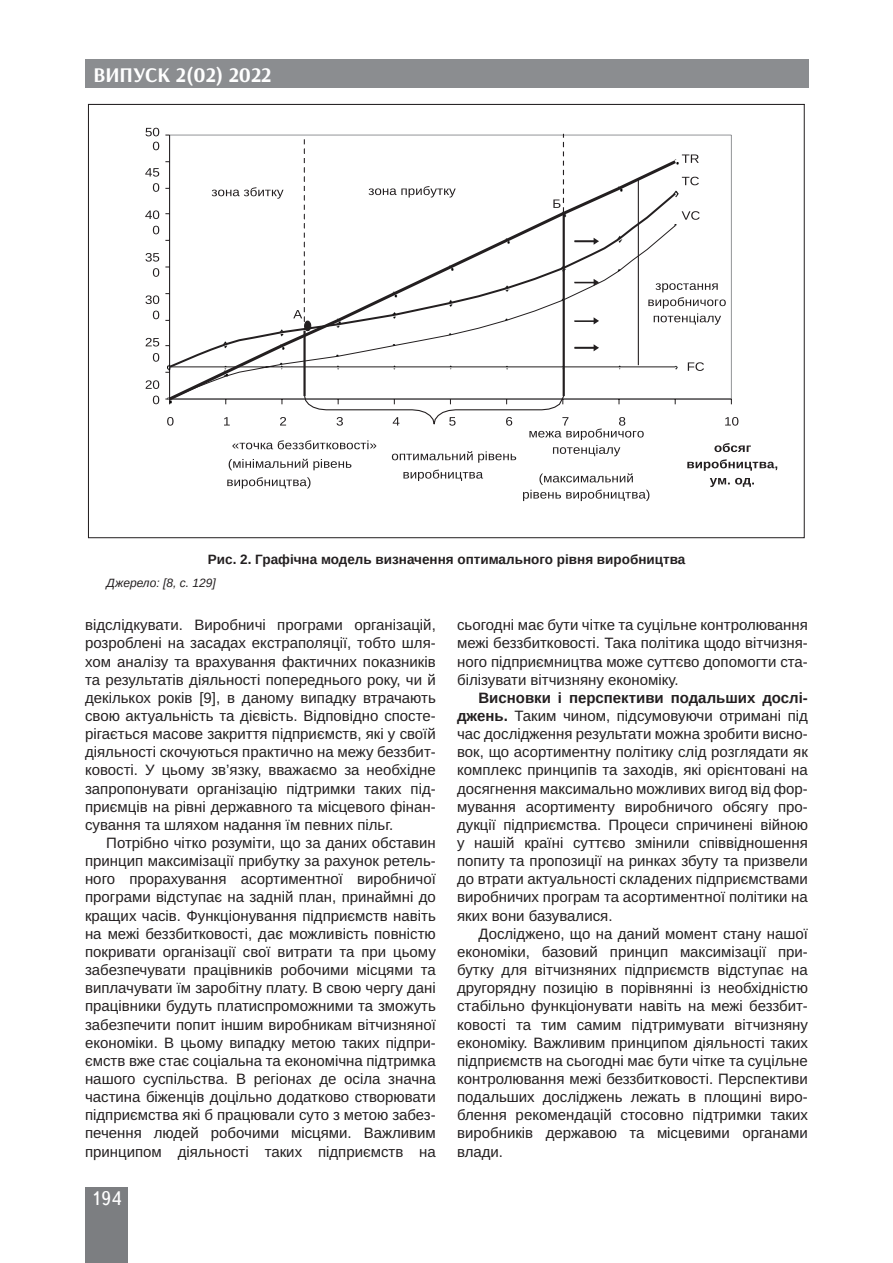
<style>
.page{position:relative;width:893px;height:1263px;background:#fff}
.page>*{position:absolute;margin:0;border:0;box-sizing:border-box;transform-origin:0 0}
.t1{font:700 21px "Arsenal";color:#fff}
.t2{font:19.5px "Ukrainian Text";color:#fff}
.Текст_основной_G{font:15px/18.1px "Arimo";color:#231f20;text-align:justify}
.Рисунок{font:700 13.5px "Arimo";color:#231f20}
.Джерело{font:italic 12px "Arimo";color:#231f20}
.s1{font-weight:700}
</style>
<div class="page">
<div style="left:85px;top:1186px;width:43px;height:76px;background:#7c7e81"></div>
<div style="left:85px;top:60px;width:723px;height:28px;background:#8b8d90"></div>
<hr style="left:170px;top:135px;width:561px;height:1px;background:#939598">
<hr style="left:731px;top:135px;width:1px;height:264px;background:#939598">
<hr style="left:169px;top:135px;width:1px;height:264px;background:#231f20">
<hr style="left:170px;top:398px;width:561px;height:1px;background:#231f20">
<img style="left:168px;top:159px;width:510px;height:242px">
<hr style="left:563px;top:212px;width:2px;height:184px;background:#231f20">
<hr style="left:303px;top:331px;width:3px;height:65px;background:#231f20">
<svg style="left:304px;top:134px;width:260px;height:188px"></svg>
<hr style="left:638px;top:180px;width:1px;height:185px;background:#231f20">
<svg style="left:574px;top:238px;width:25px;height:113px"></svg>
<img style="left:145px;top:127px;width:15px;height:278px">
<svg style="left:145px;top:128px;width:14px;height:8px"></svg>
<svg style="left:153px;top:142px;width:6px;height:8px"></svg>
<svg style="left:145px;top:168px;width:14px;height:9px"></svg>
<svg style="left:153px;top:183px;width:6px;height:9px"></svg>
<svg style="left:145px;top:210px;width:14px;height:9px"></svg>
<svg style="left:153px;top:226px;width:6px;height:8px"></svg>
<svg style="left:145px;top:253px;width:14px;height:9px"></svg>
<svg style="left:153px;top:268px;width:6px;height:9px"></svg>
<svg style="left:145px;top:295px;width:14px;height:9px"></svg>
<svg style="left:153px;top:311px;width:6px;height:8px"></svg>
<svg style="left:146px;top:338px;width:13px;height:8px"></svg>
<svg style="left:153px;top:353px;width:6px;height:9px"></svg>
<svg style="left:146px;top:380px;width:13px;height:9px"></svg>
<svg style="left:153px;top:396px;width:6px;height:8px"></svg>
<img style="left:211px;top:185px;width:89px;height:25px">
<svg style="left:212px;top:187px;width:72px;height:12px"></svg>
<img style="left:368px;top:184px;width:98px;height:24px">
<svg style="left:369px;top:186px;width:87px;height:11px"></svg>
<img style="left:552px;top:197px;width:11px;height:19px">
<svg style="left:553px;top:199px;width:7px;height:9px"></svg>
<img style="left:682px;top:176px;width:15px;height:10px">
<svg style="left:682px;top:154px;width:17px;height:9px"></svg>
<svg style="left:682px;top:177px;width:17px;height:8px"></svg>
<svg style="left:682px;top:211px;width:18px;height:9px"></svg>
<img style="left:293px;top:307px;width:11px;height:3px">
<svg style="left:293px;top:310px;width:19px;height:22px"></svg>
<img style="left:642px;top:278px;width:89px;height:65px">
<svg style="left:648px;top:283px;width:78px;height:42px"></svg>
<svg style="left:688px;top:362px;width:16px;height:9px"></svg>
<svg style="left:167px;top:417px;width:7px;height:9px"></svg>
<svg style="left:224px;top:395px;width:425px;height:106px"></svg>
<svg style="left:725px;top:417px;width:13px;height:9px"></svg>
<svg style="left:714px;top:443px;width:37px;height:9px"></svg>
<svg style="left:687px;top:459px;width:90px;height:12px"></svg>
<svg style="left:710px;top:478px;width:44px;height:9px"></svg>
<h1 class="t1" style="left:93px;top:62px;width:179px">ВИПУСК 2(02) 2022</h1>
<p class="Рисунок" style="left:208px;top:550px;width:479px">Рис. 2. Графічна модель визначення оптимального рівня виробництва</p>
<p class="Джерело" style="left:107px;top:575px;width:111px">Джерело: [8, с. 129]</p>
<p class="Текст_основной_G" style="left:85px;top:616px;width:352px">відслідкувати. Виробничі програми організацій, розроблені на засадах екстраполяції, тобто шля&shy;хом аналізу та врахування фактичних показників та результатів діяльності попереднього року, чи й декількох років [9], в даному випадку втрачають свою актуальність та дієвість. Відповідно спосте&shy;рігається масове закриття підприємств, які у своїй діяльності скочуються практично на межу беззбит&shy;ковості. У цьому зв’язку, вважаємо за необхідне запропонувати організацію підтримки таких під&shy;приємців на рівні державного та місцевого фінан&shy;сування та шляхом надання їм певних пільг.</p>
<p class="Текст_основной_G" style="left:85px;top:834px;width:352px;text-indent:21px">Потрібно чітко розуміти, що за даних обставин принцип максимізації прибутку за рахунок ретель&shy;ного прорахування асортиментної виробничої програми відступає на задній план, принаймні до кращих часів. Функціонування підприємств навіть на межі беззбитковості, дає можливість повністю покривати організації свої витрати та при цьому забезпечувати працівників робочими місцями та виплачувати їм заробітну плату. В свою чергу дані працівники будуть платиспроможними та зможуть забезпечити попит іншим виробникам вітчизняної економіки. В цьому випадку метою таких підпри&shy;ємств вже стає соціальна та економічна підтримка нашого суспільства. В регіонах де осіла значна частина біженців доцільно додатково створювати підприємства які б працювали суто з метою забез&shy;печення людей робочими місцями. Важливим принципом діяльності таких підприємств на</p>
<h2 class="t2" style="left:91px;top:1188px;width:32px">194</h2>
<p class="Текст_основной_G" style="left:457px;top:616px;width:352px">сьогодні має бути чітке та суцільне контролювання межі беззбитковості. Така політика щодо вітчизня&shy;ного підприємництва може суттєво допомогти ста&shy;білізувати вітчизняну економіку.</p>
<p class="Текст_основной_G" style="left:457px;top:689px;width:352px;text-indent:21px"><span class="s1">Висновки і перспективи подальших дослі&shy;джень.</span> Таким чином, підсумовуючи отримані під час дослідження результати можна зробити висно&shy;вок, що асортиментну політику слід розглядати як комплекс принципів та заходів, які орієнтовані на досягнення максимально можливих вигод від фор&shy;мування асортименту виробничого обсягу про&shy;дукції підприємства. Процеси спричинені війною у нашій країні суттєво змінили співвідношення попиту та пропозиції на ринках збуту та призвели до втрати актуальності складених підприємствами виробничих програм та асортиментної політики на яких вони базувалися.</p>
<p class="Текст_основной_G" style="left:457px;top:925px;width:352px;text-indent:21px">Досліджено, що на даний момент стану нашої економіки, базовий принцип максимізації при&shy;бутку для вітчизняних підприємств відступає на другорядну позицію в порівнянні із необхідністю стабільно функціонувати навіть на межі беззбит&shy;ковості та тим самим підтримувати вітчизняну економіку. Важливим принципом діяльності таких підприємств на сьогодні має бути чітке та суцільне контролювання межі беззбитковості. Перспективи подальших досліджень лежать в площині виро&shy;блення рекомендацій стосовно підтримки таких виробників державою та місцевими органами влади.</p>
</div>
